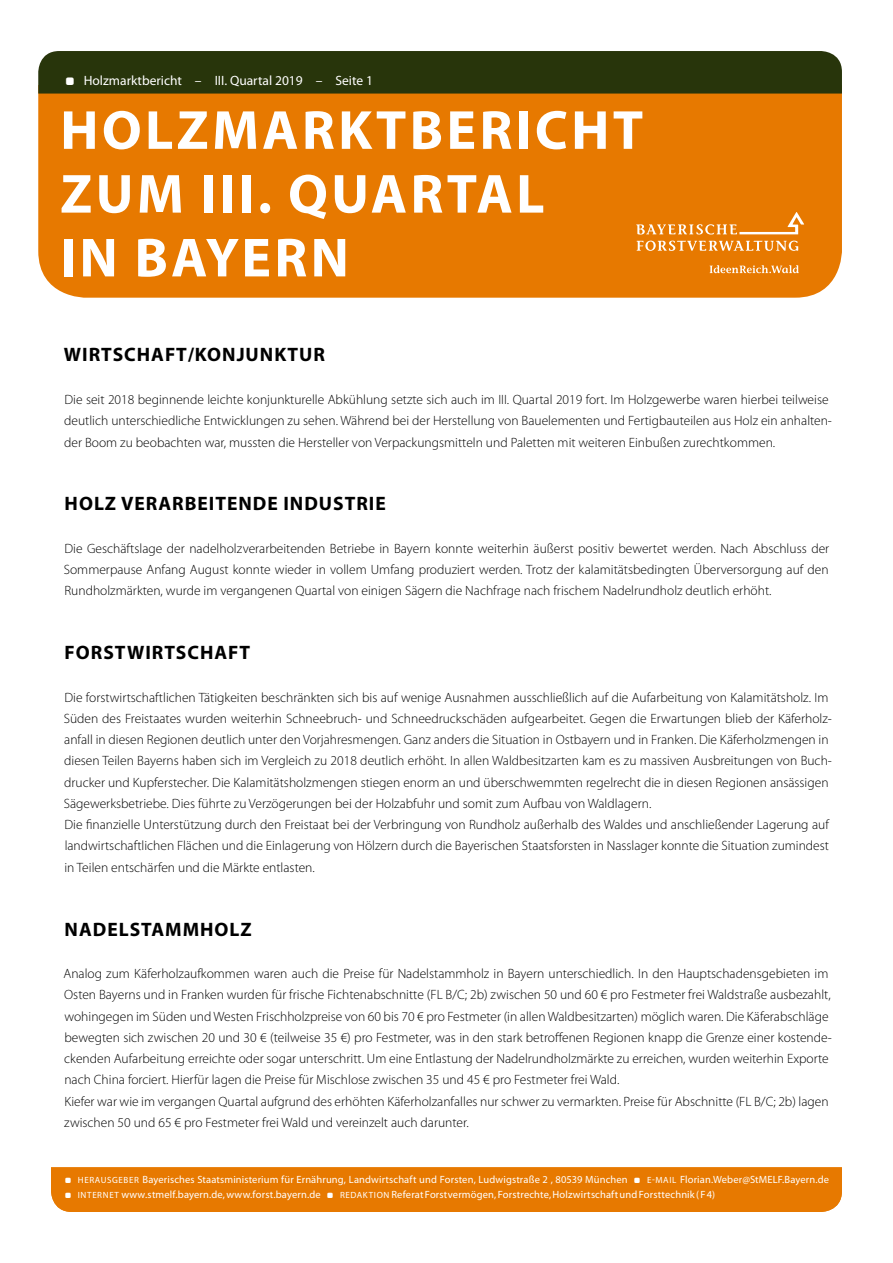
<style>
.page{position:relative;width:893px;height:1263px;background:#fff}
.page>*{position:absolute;margin:0;border:0;box-sizing:border-box;transform-origin:0 0}
.Headline_Kopf{font:700 55.5px "Myriad Pro";letter-spacing:.06em;color:#fff}
.Headline_groß{font:700 19.5px "Myriad Pro";letter-spacing:.05em;color:#000}
.Fließtext{font:300 13.5px/21.3px "Myriad Pro";color:#000}
.t1{font:13.5px "Myriad Pro";color:#fff}
.t2{font:10.5px/15px "Myriad Pro";letter-spacing:.015em;color:#fff}
.s1{font-family:"forst bayern schriftaufzaehlung";font-size:15px}
.s2{font-family:"forst bayern schriftaufzaehlung"}
.s3{font-size:9px}
</style>
<div class="page">
<div style="left:38px;top:94px;width:804px;height:204px;background:#e77900"></div>
<div style="left:38px;top:51px;width:804px;height:43px;background:#28350b"></div>
<svg style="left:636px;top:212px;width:168px;height:39px;background:#eb902c"></svg>
<svg style="left:710px;top:265px;width:89px;height:8px"></svg>
<div style="left:51px;top:1167px;width:791px;height:45px;background:#e77900"></div>
<p class="t1" style="left:64px;top:72px;width:311px"><span class="s1">a</span> Holzmarktbericht – III. Quartal 2019 – Seite 1</p>
<h1 class="Headline_Kopf" style="left:60px;top:94px;width:584px">HOLZMARKTBERICHT</h1>
<h1 class="Headline_Kopf" style="left:60px;top:158px;width:486px">ZUM III. QUARTAL</h1>
<h1 class="Headline_Kopf" style="left:60px;top:221px;width:290px">IN BAYERN</h1>
<h2 class="Headline_groß" style="left:64px;top:342px;width:263px">WIRTSCHAFT/KONJUNKTUR</h2>
<p class="Fließtext" style="left:64px;top:389px;width:769px">Die seit 2018 beginnende leichte konjunkturelle Abkühlung setzte sich auch im III. Quartal 2019 fort. Im Holzgewerbe waren hierbei teilweise deutlich unterschiedliche Entwicklungen zu sehen. Während bei der Herstellung von Bauelementen und Fertigbauteilen aus Holz ein anhalten&shy;der Boom zu beobachten war, mussten die Hersteller von Verpackungsmitteln und Paletten mit weiteren Einbußen zurechtkommen.</p>
<h2 class="Headline_groß" style="left:65px;top:491px;width:323px">HOLZ VERARBEITENDE INDUSTRIE</h2>
<p class="Fließtext" style="left:64px;top:537px;width:767px;text-align:justify">Die Geschäftslage der nadelholzverarbeitenden Betriebe in Bayern konnte weiterhin äußerst positiv bewertet werden. Nach Abschluss der Sommerpause Anfang August konnte wieder in vollem Umfang produziert werden. Trotz der kalamitätsbedingten Überversorgung auf den Rundholzmärkten, wurde im vergangenen Quartal von einigen Sägern die Nachfrage nach frischem Nadelrundholz deutlich erhöht.</p>
<h2 class="Headline_groß" style="left:65px;top:640px;width:187px">FORSTWIRTSCHAFT</h2>
<p class="Fließtext" style="left:64px;top:686px;width:770px">Die forstwirtschaftlichen Tätigkeiten beschränkten sich bis auf wenige Ausnahmen ausschließlich auf die Aufarbeitung von Kalamitätsholz. Im Süden des Freistaates wurden weiterhin Schneebruch- und Schneedruckschäden aufgearbeitet. Gegen die Erwartungen blieb der Käferholz&shy;anfall in diesen Regionen deutlich unter den Vorjahresmengen. Ganz anders die Situation in Ostbayern und in Franken. Die Käferholzmengen in diesen Teilen Bayerns haben sich im Vergleich zu 2018 deutlich erhöht. In allen Waldbesitzarten kam es zu massiven Ausbreitungen von Buch&shy;drucker und Kupferstecher. Die Kalamitätsholzmengen stiegen enorm an und überschwemmten regelrecht die in diesen Regionen ansässigen Sägewerksbetriebe. Dies führte zu Verzögerungen bei der Holzabfuhr und somit zum Aufbau von Waldlagern.</p>
<p class="Fließtext" style="left:64px;top:814px;width:766px;text-align:justify">Die finanzielle Unterstützung durch den Freistaat bei der Verbringung von Rundholz außerhalb des Waldes und anschließender Lagerung auf landwirtschaftlichen Flächen und die Einlagerung von Hölzern durch die Bayerischen Staatsforsten in Nasslager konnte die Situation zumindest in Teilen entschärfen und die Märkte entlasten.</p>
<h2 class="Headline_groß" style="left:65px;top:916px;width:189px">NADELSTAMMHOLZ</h2>
<p class="Fließtext" style="left:63px;top:963px;width:770px">Analog zum Käferholzaufkommen waren auch die Preise für Nadelstammholz in Bayern unterschiedlich. In den Hauptschadensgebieten im Osten Bayerns und in Franken wurden für frische Fichtenabschnitte (FL B/C; 2b) zwischen 50 und 60 € pro Festmeter frei Waldstraße ausbezahlt, wohingegen im Süden und Westen Frischholzpreise von 60 bis 70 € pro Festmeter (in allen Waldbesitzarten) möglich waren. Die Käferabschläge bewegten sich zwischen 20 und 30 € (teilweise 35 €) pro Festmeter, was in den stark betroffenen Regionen knapp die Grenze einer kostende&shy;ckenden Aufarbeitung erreichte oder sogar unterschritt. Um eine Entlastung der Nadelrundholzmärkte zu erreichen, wurden weiterhin Exporte nach China forciert. Hierfür lagen die Preise für Mischlose zwischen 35 und 45 € pro Festmeter frei Wald.</p>
<p class="Fließtext" style="left:64px;top:1090px;width:766px">Kiefer war wie im vergangen Quartal aufgrund des erhöhten Käferholzanfalles nur schwer zu vermarkten. Preise für Abschnitte (FL B/C; 2b) lagen zwischen 50 und 65 € pro Festmeter frei Wald und vereinzelt auch darunter.</p>
<p class="t2" style="left:64px;top:1172px;width:767px"><span class="s2">a</span> <span class="s3">HERAUSGEBER</span> Bayerisches Staatsministerium für Ernährung, Landwirtschaft und Forsten, Ludwigstraße 2 , 80539 München <span class="s2">a</span> <span class="s3">E-MAIL</span> Florian.Weber@StMELF.Bayern.de <span class="s2">a</span> <span class="s3">INTERNET</span> www.stmelf.bayern.de, www.forst.bayern.de <span class="s2">a</span> <span class="s3">REDAKTION</span> Referat Forstvermögen, Forstrechte, Holzwirtschaft und Forsttechnik ( F 4)</p>
</div>
